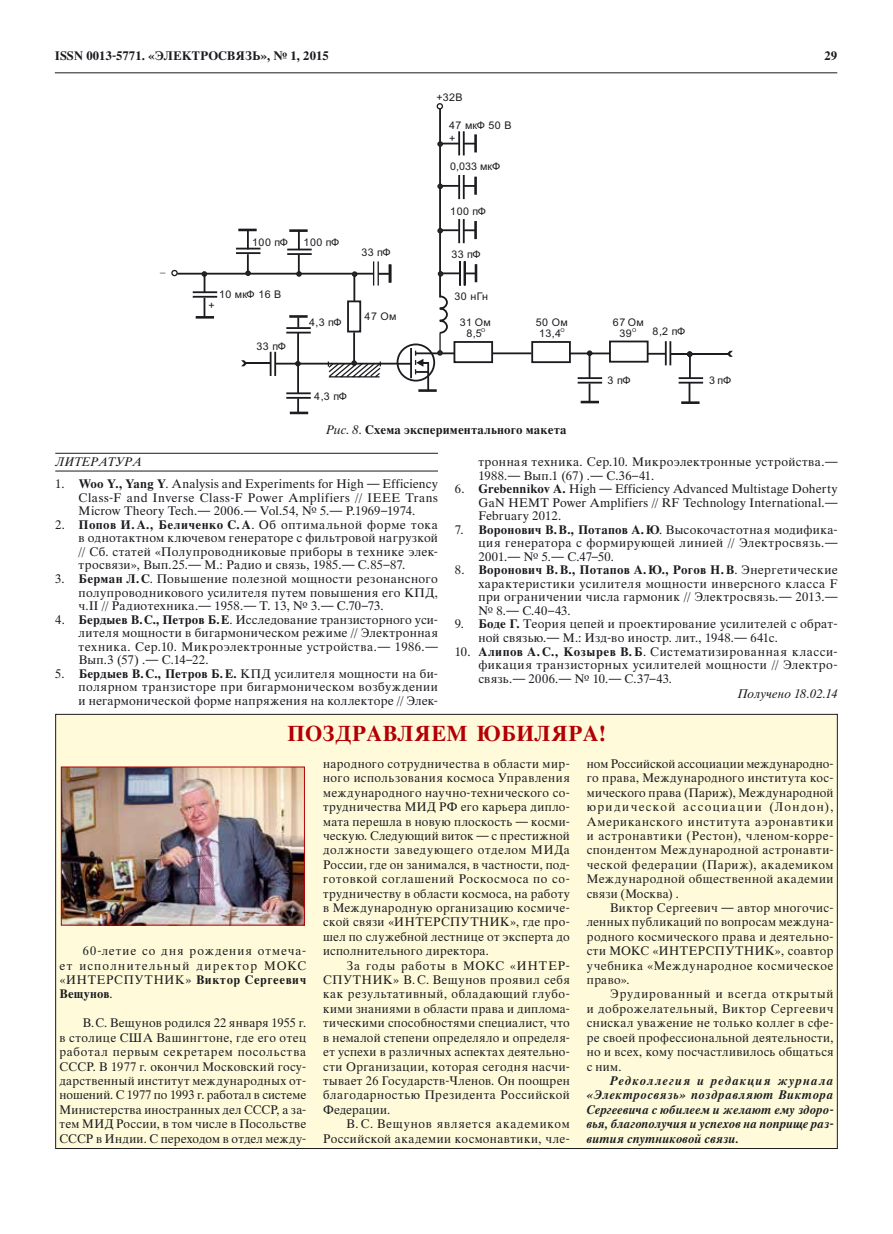
<style>
.page{position:relative;width:893px;height:1234px;background:#fff}
.page>*{position:absolute;margin:0;border:0;box-sizing:border-box;transform-origin:0 0}
.t1{font:700 21px "Thames C";letter-spacing:.01em;color:#b30005}
.t2{font:12px/14.4px "Thames C";letter-spacing:.035em;color:#1b1c20;text-align:justify}
.t3{font:italic 700 12px/14.4px "Thames C";letter-spacing:.01em;color:#1b1c20;text-align:justify}
.t4{font:700 12px "Thames C";color:#1b1c20}
.t5{font:12px/14.4px "Thames C";letter-spacing:.055em;color:#1b1c20;text-align:right}
.t6{font:italic 12px "Thames C";letter-spacing:.01em;color:#1b1c20}
.t7{font:10.5px/11.6px "Arial";letter-spacing:.02em;color:#1b1c20;text-align:center}
.t8{font:10.5px "Century Gothic";color:#1b1c20}
.t9{font:5.25px "Arial";color:#1b1c20}
.s1{font-weight:400;font-style:italic}
.s2{font-weight:700}
</style>
<div class="page">
<hr style="left:55px;top:72px;width:782px;height:1px;background:#1b1c20">
<div style="left:56px;top:714px;width:781px;height:434px;background:#fffbda"></div>
<hr style="left:55px;top:453px;width:383px;height:1px;background:#1b1c20">
<hr style="left:55px;top:470px;width:383px;height:1px;background:#1b1c20">
<svg style="left:297px;top:399px;width:2px;height:12px"></svg>
<hr style="left:439px;top:108px;width:2px;height:189px;background:#1b1c20">
<hr style="left:290px;top:411px;width:18px;height:3px;background:#1b1c20">
<hr style="left:671px;top:353px;width:59px;height:1px;background:#1b1c20">
<svg style="left:727px;top:351px;width:6px;height:6px"></svg>
<hr style="left:581px;top:400px;width:18px;height:3px;background:#1b1c20">
<hr style="left:177px;top:273px;width:196px;height:1px;background:#1b1c20">
<hr style="left:681px;top:401px;width:19px;height:3px;background:#1b1c20">
<div style="left:171px;top:270px;width:7px;height:6px;border:1px solid #1b1c20;border-radius:50%"></div>
<svg style="left:437px;top:103px;width:6px;height:6px"></svg>
<svg style="left:191px;top:129px;width:514px;height:270px"></svg>
<div style="left:453px;top:341px;width:40px;height:22px;border:2px solid #1b1c20"></div>
<hr style="left:493px;top:352px;width:38px;height:2px;background:#1b1c20">
<img style="left:63px;top:768px;width:240px;height:155px">
<div style="left:61px;top:766px;width:244px;height:159px;border:1px solid #b30005"></div>
<p class="t4" style="left:55px;top:48px;width:275px">ISSN 0013-5771. «ЭЛЕКТРОСВЯЗЬ», № 1, 2015</p>
<p class="t4" style="left:824px;top:48px;width:14px">29</p>
<p class="t7" style="left:436px;top:91px;width:28px">+32В</p>
<p class="t7" style="left:449px;top:120px;width:64px">47 мкФ 50 В</p>
<p class="t7" style="left:449px;top:132px;width:8px">+</p>
<p class="t7" style="left:450px;top:161px;width:51px">0,033 мкФ</p>
<p class="t8" style="left:160px;top:260px;width:7px">_</p>
<p class="t7" style="left:252px;top:237px;width:37px">100 пФ</p>
<p class="t7" style="left:219px;top:289px;width:64px">10 мкФ 16 В</p>
<p class="t7" style="left:208px;top:299px;width:8px">+</p>
<p class="t7" style="left:257px;top:340px;width:31px">33 пФ</p>
<p class="t7" style="left:304px;top:237px;width:37px">100 пФ</p>
<p class="t7" style="left:361px;top:246px;width:31px">33 пФ</p>
<p class="t7" style="left:309px;top:316px;width:34px">4,3 пФ</p>
<p class="t7" style="left:365px;top:311px;width:33px">47 Ом</p>
<p class="t7" style="left:450px;top:205px;width:37px">100 пФ</p>
<p class="t7" style="left:451px;top:248px;width:31px">33 пФ</p>
<p class="t7" style="left:455px;top:291px;width:35px">30 нГн</p>
<p class="t7" style="left:460px;top:316px;width:32px">31 Ом<br>8,5</p>
<p class="t9" style="left:481px;top:326px;width:6px">O</p>
<p class="t7" style="left:536px;top:316px;width:33px">50 Ом<br>13,4</p>
<p class="t9" style="left:560px;top:326px;width:6px">O</p>
<p class="t7" style="left:613px;top:316px;width:32px">67 Ом<br>39</p>
<p class="t9" style="left:632px;top:326px;width:6px">O</p>
<p class="t7" style="left:653px;top:325px;width:34px">8,2 пФ</p>
<p class="t7" style="left:314px;top:390px;width:34px">4,3 пФ</p>
<p class="t4" style="left:326px;top:422px;width:242px"><span class="s1">Рис. 8.</span> Схема экспериментального макета</p>
<p class="t7" style="left:608px;top:374px;width:24px">3 пФ</p>
<p class="t7" style="left:709px;top:374px;width:23px">3 пФ</p>
<p class="t6" style="left:55px;top:455px;width:88px">ЛИТЕРАТУРА</p>
<p class="t2" style="left:79px;top:477px;width:361px;line-height:13.5px;text-indent:-23px">1. <span class="s2">Woo Y., Yang Y</span>. Analysis and Experiments for High — Efficiency Class-F and Inverse Class-F Power Amplifiers // IEEE Trans Microw Theory Tech.— 2006.— Vol.54, № 5.— P.1969–1974.</p>
<p class="t2" style="left:79px;top:518px;width:361px;line-height:13.5px;text-indent:-23px">2. <span class="s2">Попов И. А., Беличенко С. А</span>. Об оптимальной форме тока в однотактном ключевом генераторе с фильтровой нагрузкой // Сб. статей «Полупроводниковые приборы в технике элек&shy;тросвязи», Вып.25.— М.: Радио и связь, 1985.— С.85–87.</p>
<p class="t2" style="left:79px;top:572px;width:361px;line-height:13.5px;text-indent:-23px">3. <span class="s2">Берман Л. С</span>. Повышение полезной мощности резонансного полупроводникового усилителя путем повышения его КПД, ч.II // Радиотехника.— 1958.— Т. 13, № 3.— С.70–73.</p>
<p class="t2" style="left:79px;top:612px;width:361px;line-height:13.5px;text-indent:-23px">4. <span class="s2">Бердыев В.С., Петров Б.Е</span>. Исследование транзисторного уси&shy;лителя мощности в бигармоническом режиме // Электронная техника. Сер.10. Микроэлектронные устройства.— 1986.— Вып.3 (57) .— С.14–22.</p>
<p class="t2" style="left:79px;top:666px;width:361px;line-height:13.5px;text-indent:-23px">5. <span class="s2">Бердыев В.С., Петров Б.Е.</span> КПД усилителя мощности на би&shy;полярном транзисторе при бигармоническом возбуждении и негармонической форме напряжения на коллекторе // Элек-</p>
<p class="t2" style="left:478px;top:455px;width:361px;line-height:13.5px">тронная техника. Сер.10. Микроэлектронные устройства.—<br>1988.— Вып.1 (67) .— С.36–41.</p>
<p class="t2" style="left:478px;top:482px;width:361px;line-height:13.5px;text-indent:-23px">6. <span class="s2">Grebennikov A.</span> High — Efficiency Advanced Multistage Doherty GaN HEMT Power Amplifiers // RF Technology International.— February 2012.</p>
<p class="t2" style="left:478px;top:523px;width:361px;line-height:13.5px;text-indent:-23px">7. <span class="s2">Воронович В.В., Потапов А.Ю</span>. Высокочастотная модифика&shy;ция генератора с формирующей линией // Электросвязь.— 2001.— № 5.— С.47–50.</p>
<p class="t2" style="left:478px;top:563px;width:361px;line-height:13.5px;text-indent:-23px">8. <span class="s2">Воронович В. В., Потапов А.Ю., Рогов Н. В</span>. Энергетические характеристики усилителя мощности инверсного класса F при ограничении числа гармоник // Электросвязь.— 2013.— № 8.— С.40–43.</p>
<p class="t2" style="left:478px;top:617px;width:361px;line-height:13.5px;text-indent:-23px">9. <span class="s2">Боде Г.</span> Теория цепей и проектирование усилителей с обрат&shy;ной связью.— М.: Изд-во иностр. лит., 1948.— 641с.</p>
<p class="t2" style="left:478px;top:644px;width:361px;line-height:13.5px;text-indent:-23px">10. <span class="s2">Алипов А. С., Козырев В. Б</span>. Систематизированная класси&shy;фикация транзисторных усилителей мощности // Электро&shy;связь.— 2006.— № 10.— С.37–43.</p>
<p class="t6" style="left:738px;top:686px;width:101px">Получено 18.02.14</p>
<h1 class="t1" style="left:287px;top:720px;width:320px">ПОЗДРАВЛЯЕМ ЮБИЛЯРА!</h1>
<p class="t2" style="left:60px;top:943px;width:248px;text-indent:23px">60-летие со дня рождения отмеча&shy;ет исполнительный директор МОКС «ИНТЕРСПУТНИК» <span class="s2">Виктор Сергеевич Вещунов</span>.</p>
<p class="t2" style="left:60px;top:1015px;width:248px;text-indent:23px">В.С. Вещунов родился 22 января 1955 г. в столице США Вашингтоне, где его отец работал первым секретарем посольства СССР. В 1977 г. окончил Московский госу&shy;дарственный институт международных от&shy;ношений. С 1977 по 1993 г. работал в системе Министерства иностранных дел СССР, а за&shy;тем МИД России, в том числе в Посольстве СССР в Индии. С переходом в отдел между-</p>
<p class="t2" style="left:323px;top:756px;width:248px">народного сотрудничества в области мир&shy;ного использования космоса Управления международного научно-технического со&shy;трудничества МИД РФ его карьера дипло&shy;мата перешла в новую плоскость — косми&shy;ческую. Следующий виток — с престижной должности заведующего отделом МИДа России, где он занимался, в частности, под&shy;готовкой соглашений Роскосмоса по со&shy;трудничеству в области космоса, на работу в Международную организацию космиче&shy;ской связи «ИНТЕРСПУТНИК», где про&shy;шел по служебной лестнице от эксперта до исполнительного директора.</p>
<p class="t2" style="left:323px;top:958px;width:248px;text-indent:23px">За годы работы в МОКС «ИНТЕР-СПУТНИК» В.С. Вещунов проявил себя как результативный, обладающий глубо&shy;кими знаниями в области права и диплома&shy;тическими способностями специалист, что в немалой степени определяло и определя&shy;ет успехи в различных аспектах деятельно&shy;сти Организации, которая сегодня насчи&shy;тывает 26 Государств-Членов. Он поощрен благодарностью Президента Российской Федерации.</p>
<p class="t5" style="left:323px;top:1116px;width:248px">В. С. Вещунов является академиком<br>Российской академии космонавтики, чле-</p>
<p class="t2" style="left:587px;top:756px;width:248px">ном Российской ассоциации международно&shy;го права, Международного института кос&shy;мического права (Париж), Международной юридической ассоциации (Лондон), Американского института аэронавтики и астронавтики (Рестон), членом-корре&shy;спондентом Международной астронавти&shy;ческой федерации (Париж), академиком Международной общественной академии связи (Москва) .</p>
<p class="t2" style="left:587px;top:900px;width:248px;text-indent:23px">Виктор Сергеевич — автор многочис&shy;ленных публикаций по вопросам междуна&shy;родного космического права и деятельно&shy;сти МОКС «ИНТЕРСПУТНИК», соавтор учебника «Международное космическое право».</p>
<p class="t2" style="left:587px;top:986px;width:248px;text-indent:23px">Эрудированный и всегда открытый и доброжелательный, Виктор Сергеевич снискал уважение не только коллег в сфе&shy;ре своей профессиональной деятельности, но и всех, кому посчастливилось общаться с ним.</p>
<p class="t3" style="left:587px;top:1073px;width:248px;text-indent:23px">Редколлегия и редакция журнала «Электросвязь» поздравляют Виктора Сергеевича с юбилеем и желают ему здоро&shy;вья, благополучия и успехов на поприще раз&shy;вития спутниковой связи.</p>
</div>
